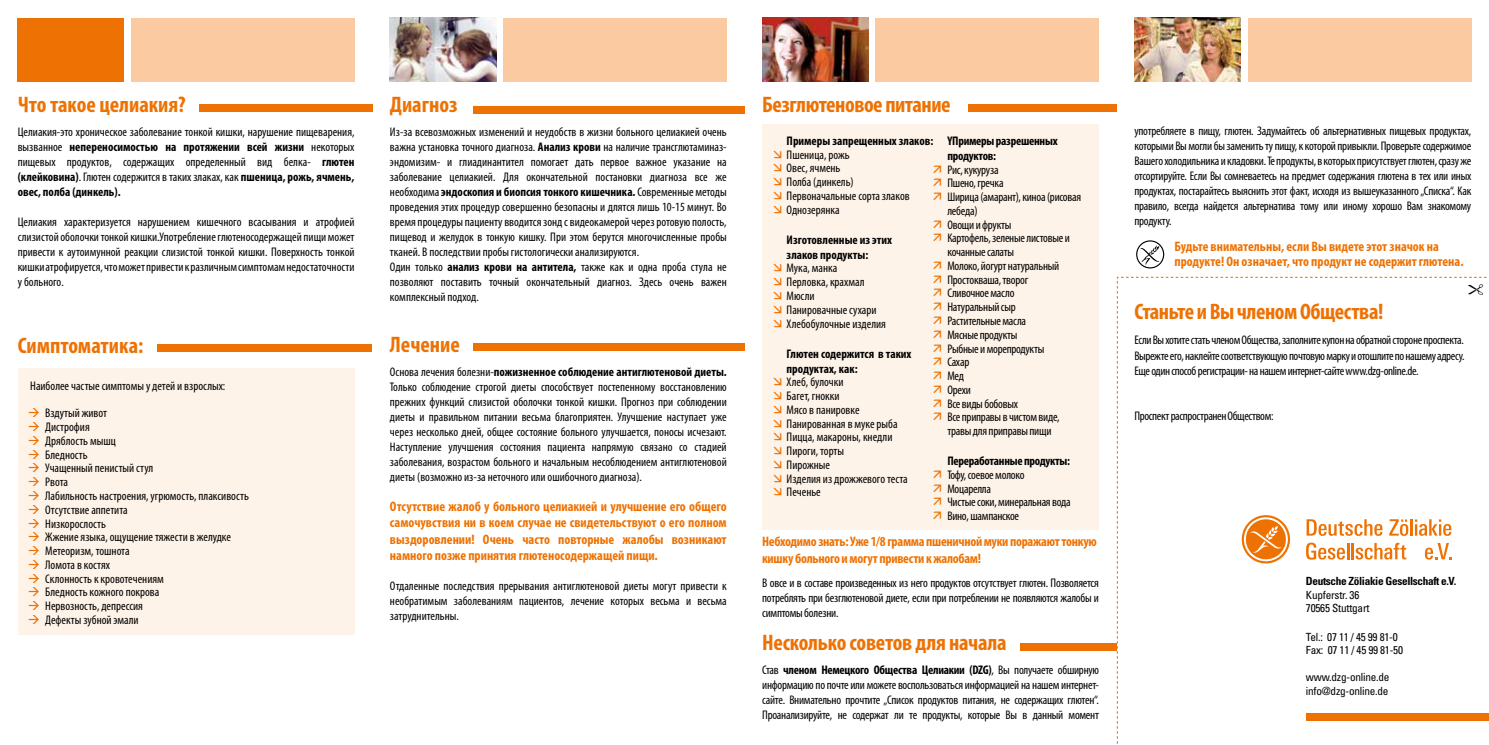
<style>
.page{position:relative;width:1489px;height:745px;background:#fff}
.page>*{position:absolute;margin:0;border:0;box-sizing:border-box;transform-origin:0 0}
.t1{font:700 condensed 22.5px "Myriad Pro";letter-spacing:-.01em;color:#ee7203}
.t2{font:700 condensed 13.75px/16.5px "Myriad Pro";letter-spacing:-.01em;color:#ee7203}
.t3{font:condensed 12.5px/15px "Myriad Pro";color:#000;text-align:justify}
.t4{font:condensed 12.5px/13.8px "Myriad Pro";letter-spacing:-.02em;color:#000}
.t5{font:700 condensed 12.5px/15px "Myriad Pro";letter-spacing:-.01em;color:#000}
.t6{font:condensed 12.5px "Myriad Pro";letter-spacing:-.03em;color:#000}
.t7{font:condensed 11.25px/13.5px "Univers";letter-spacing:-.02em;color:#000}
.t8{font:700 condensed 11.25px "Univers";letter-spacing:-.03em;color:#000}
.s1{font-weight:700}
.s2{color:#ee7203}
</style>
<div class="page">
<img style="left:762px;top:18px;width:106px;height:63px">
<img style="left:390px;top:18px;width:106px;height:63px">
<img style="left:1134px;top:18px;width:106px;height:63px">
<div style="left:18px;top:369px;width:336px;height:265px;background:#fef3e8"></div>
<div style="left:762px;top:124px;width:336px;height:405px;background:#fef3e8"></div>
<div style="left:199px;top:105px;width:173px;height:7px;background:#ee7203"></div>
<div style="left:158px;top:344px;width:214px;height:7px;background:#ee7203"></div>
<div style="left:472px;top:344px;width:272px;height:7px;background:#ee7203"></div>
<div style="left:472px;top:106px;width:272px;height:7px;background:#ee7203"></div>
<div style="left:968px;top:105px;width:148px;height:7px;background:#ee7203"></div>
<div style="left:1020px;top:643px;width:96px;height:7px;background:#ee7203"></div>
<div style="left:875px;top:18px;width:223px;height:63px;background:#fbcaa1"></div>
<div style="left:1247px;top:18px;width:223px;height:63px;background:#fbcaa1"></div>
<div style="left:503px;top:18px;width:223px;height:63px;background:#fbcaa1"></div>
<div style="left:18px;top:18px;width:106px;height:63px;background:#ee7203"></div>
<div style="left:131px;top:18px;width:223px;height:63px;background:#fbcaa1"></div>
<svg style="left:1136px;top:240px;width:28px;height:28px"></svg>
<svg style="left:1116px;top:276px;width:372px;height:468px"></svg>
<h1 class="t1" style="left:18px;top:90px;width:170px">Что такое целиакия?</h1>
<p class="t3" style="left:18px;top:124px;width:338px">Целиакия-это хроническое заболевание тонкой кишки, нарушение пищеварения, вызванное <span class="s1">непереносимостью на протяжении всей жизни</span> некоторых пищевых продуктов, содержащих определенный вид белка- <span class="s1">глютен (клейковина)</span>. Глютен содержится в таких злаках, как <span class="s1">пшеница, рожь, ячмень, овес, полба (динкель).</span></p>
<p class="t3" style="left:18px;top:214px;width:338px">Целиакия характеризуется нарушением кишечного всасывания и атрофией слизистой оболочки тонкой кишки.Употребление глютеносодержащей пищи может привести к аутоимунной реакции слизистой тонкой кишки. Поверхность тонкой кишки атрофируется, что может привести к различным симптомам недостаточности у больного.</p>
<h1 class="t1" style="left:18px;top:331px;width:127px">Симптоматика:</h1>
<p class="t3" style="left:30px;top:378px;width:197px">Наиболее частые симптомы у детей и взрослых:</p>
<p class="t3" style="left:28px;top:405px;width:81px"><span class="s2">→</span> Вздутый живот</p>
<p class="t3" style="left:28px;top:419px;width:63px"><span class="s2">→</span> Дистрофия</p>
<p class="t3" style="left:28px;top:433px;width:90px"><span class="s2">→</span> Дряблость мышц</p>
<p class="t3" style="left:28px;top:446px;width:61px"><span class="s2">→</span> Бледность</p>
<p class="t3" style="left:28px;top:460px;width:127px"><span class="s2">→</span> Учащенный пенистый стул</p>
<p class="t3" style="left:28px;top:474px;width:42px"><span class="s2">→</span> Рвота</p>
<p class="t3" style="left:28px;top:488px;width:223px"><span class="s2">→</span> Лабильность настроения, угрюмость, плаксивость</p>
<p class="t3" style="left:28px;top:501px;width:101px"><span class="s2">→</span> Отсутствие аппетита</p>
<p class="t3" style="left:28px;top:515px;width:80px"><span class="s2">→</span> Низкорослость</p>
<p class="t3" style="left:28px;top:529px;width:205px"><span class="s2">→</span> Жжение языка, ощущение тяжести в желудке</p>
<p class="t3" style="left:28px;top:543px;width:103px"><span class="s2">→</span> Метеоризм, тошнота</p>
<p class="t3" style="left:28px;top:556px;width:84px"><span class="s2">→</span> Ломота в костях</p>
<p class="t3" style="left:28px;top:570px;width:138px"><span class="s2">→</span> Склонность к кровотечениям</p>
<p class="t3" style="left:28px;top:584px;width:133px"><span class="s2">→</span> Бледность кожного покрова</p>
<p class="t3" style="left:28px;top:598px;width:117px"><span class="s2">→</span> Нервозность, депрессия</p>
<p class="t3" style="left:28px;top:611px;width:112px"><span class="s2">→</span> Дефекты зубной эмали</p>
<h1 class="t1" style="left:390px;top:90px;width:69px">Диагноз</h1>
<p class="t3" style="left:390px;top:124px;width:338px;text-align:left">Из-за всевозможных изменений и неудобств в жизни больного целиакией очень важна установка точного диагноза. <span class="s1">Анализ крови</span> на наличие трансглютаминаз&shy;эндомизим- и глиадинантител помогает дать первое важное указание на заболевание целиакией. Для окончательной постановки диагноза все же необходима <span class="s1">эндоскопия и биопсия тонкого кишечника.</span> Современные методы проведения этих процедур совершенно безопасны и длятся лишь 10-15 минут. Во время процедуры пациенту вводится зонд с видеокамерой через ротовую полость, пищевод и желудок в тонкую кишку. При этом берутся многочисленные пробы тканей. В последствии пробы гистологически анализируются.<br>Один только <span class="s1">анализ крови на антитела,</span> также как и одна проба стула не позволяют поставить точный окончательный диагноз. Здесь очень важен комплексный подход.</p>
<h1 class="t1" style="left:390px;top:330px;width:71px">Лечение</h1>
<p class="t3" style="left:390px;top:363px;width:338px">Основа лечения болезни-<span class="s1">пожизненное соблюдение антиглютеновой диеты.<br></span>Только соблюдение строгой диеты способствует постепенному восстановлению прежних функций слизистой оболочки тонкой кишки. Прогноз при соблюдении диеты и правильном питании весьма благоприятен. Улучшение наступает уже через несколько дней, общее состояние больного улучшается, поносы исчезают.<br>Наступление улучшения состояния пациента напрямую связано со стадией заболевания, возрастом больного и начальным несоблюдением антиглютеновой диеты (возможно из-за неточного или ошибочного диагноза).</p>
<p class="t2" style="left:390px;top:497px;width:338px;text-align:justify">Отсутствие жалоб у больного целиакией и улучшение его общего самочувствия ни в коем случае не свидетельствуют о его полном выздоровлении! Очень часто повторные жалобы возникают намного позже принятия глютеносодержащей пищи.</p>
<p class="t3" style="left:390px;top:578px;width:338px">Отдаленные последствия прерывания антиглютеновой диеты могут привести к необратимым заболеваниям пациентов, лечение которых весьма и весьма затруднительны.</p>
<h1 class="t1" style="left:762px;top:90px;width:190px">Безглютеновое питание</h1>
<p class="t5" style="left:786px;top:133px;width:148px">Примеры запрещенных злаков:</p>
<p class="t3" style="left:786px;top:147px;width:125px;line-height:13.8px;text-align:left">Пшеница, рожь<br>Овес, ячмень<br>Полба (динкель)<br>Первоначальные сорта злаков<br>Однозерянка</p>
<p class="t5" style="left:786px;top:231px;width:107px">Изготовленные из этих злаков продукты:</p>
<p class="t3" style="left:786px;top:261px;width:101px;line-height:13.8px;text-align:left">Мука, манка<br>Перловка, крахмал<br>Мюсли<br>Панировачные сухари<br>Хлебобулочные изделия</p>
<p class="t5" style="left:786px;top:345px;width:126px">Глютен содержится в таких продуктах, как:</p>
<p class="t3" style="left:786px;top:375px;width:123px;line-height:13.8px;text-align:left">Хлеб, булочки<br>Багет, гнокки<br>Мясо в панировке<br>Панированная в муке рыба<br>Пицца, макароны, кнедли<br>Пироги, торты<br>Пирожные<br>Изделия из дрожжевого теста<br>Печенье</p>
<p class="t5" style="left:947px;top:133px;width:112px">YПримеры разрешенных продуктов:</p>
<p class="t4" style="left:947px;top:162px;width:135px">Рис, кукуруза<br>Пшено, гречка<br>Ширица (амарант), киноа (рисовая лебеда)<br>Овощи и фрукты<br>Картофель, зеленые листовые и кочанные салаты<br>Молоко, йогурт натуральный<br>Простокваша, творог<br>Сливочное масло<br>Натуральный сыр<br>Растительные масла<br>Мясные продукты<br>Рыбные и морепродукты<br>Сахар<br>Мед<br>Орехи<br>Все виды бобовых<br>Все приправы в чистом виде, травы для приправы пищи</p>
<p class="t5" style="left:947px;top:453px;width:124px">Переработанные продукты:</p>
<p class="t4" style="left:947px;top:467px;width:125px">Тофу, соевое молоко<br>Моцарелла<br>Чистые соки, минеральная вода<br>Вино, шампанское</p>
<p class="t2" style="left:762px;top:532px;width:336px">Небходимо знать: Уже 1/8 грамма пшеничной муки поражают тонкую кишку больного и могут привести к жалобам!</p>
<p class="t3" style="left:762px;top:574px;width:338px">В овсе и в составе произведенных из него продуктов отсутствует глютен. Позволяется потреблять при безглютеновой диете, если при потреблении не появляются жалобы и симптомы болезни.</p>
<h1 class="t1" style="left:762px;top:628px;width:246px">Несколько советов для начала</h1>
<p class="t3" style="left:762px;top:661px;width:338px">Став <span class="s1">членом Немецкого Общества Целиакии (DZG)</span>, Вы получаете обширную информацию по почте или можете воспользоваться информацией на нашем интернет&shy;сайте. Внимательно прочтите „Список продуктов питания, не содержащих глютен“.<br>Проанализируйте, не содержат ли те продукты, которые Вы в данный момент</p>
<p class="t3" style="left:1134px;top:123px;width:338px">употребляете в пищу, глютен. Задумайтесь об альтернативных пищевых продуктах, которыми Вы могли бы заменить ту пищу, к которой привыкли. Проверьте содержимое Вашего холодильника и кладовки. Те продукты, в которых присутствует глютен, сразу же отсортируйте. Если Вы сомневаетесь на предмет содержания глютена в тех или иных продуктах, постарайтесь выяснить этот факт, исходя из вышеуказанного „Списка“. Как правило, всегда найдется альтернатива тому или иному хорошо Вам знакомому продукту.</p>
<p class="t2" style="left:1174px;top:239px;width:290px;line-height:15px">Будьте внимательны, если Вы видете этот значок на продукте! Он означает, что продукт не содержит глютена.</p>
<h1 class="t1" style="left:1134px;top:298px;width:250px">Станьте и Вы членом Общества!</h1>
<p class="t3" style="left:1134px;top:332px;width:331px">Если Вы хотите стать членом Общества, заполните купон на обратной стороне проспекта.<br>Вырежте его, наклейте соответствующую почтовую марку и отошлите по нашему адресу.<br>Еще один способ регистрации- на нашем интернет-сайте www.dzg-online.de.</p>
<p class="t6" style="left:1134px;top:407px;width:140px">Проспект распространен Обществом:</p>
<p class="t8" style="left:1305px;top:574px;width:152px">Deutsche Zöliakie Gesellschaft e.V.</p>
<p class="t7" style="left:1305px;top:587px;width:65px">Kupferstr. 36<br>70565 Stuttgart</p>
<p class="t7" style="left:1305px;top:629px;width:99px">Tel.: 07 11 / 45 99 81-0<br>Fax: 07 11 / 45 99 81-50</p>
<p class="t7" style="left:1305px;top:670px;width:85px">www.dzg-online.de info@dzg-online.de</p>
</div>
